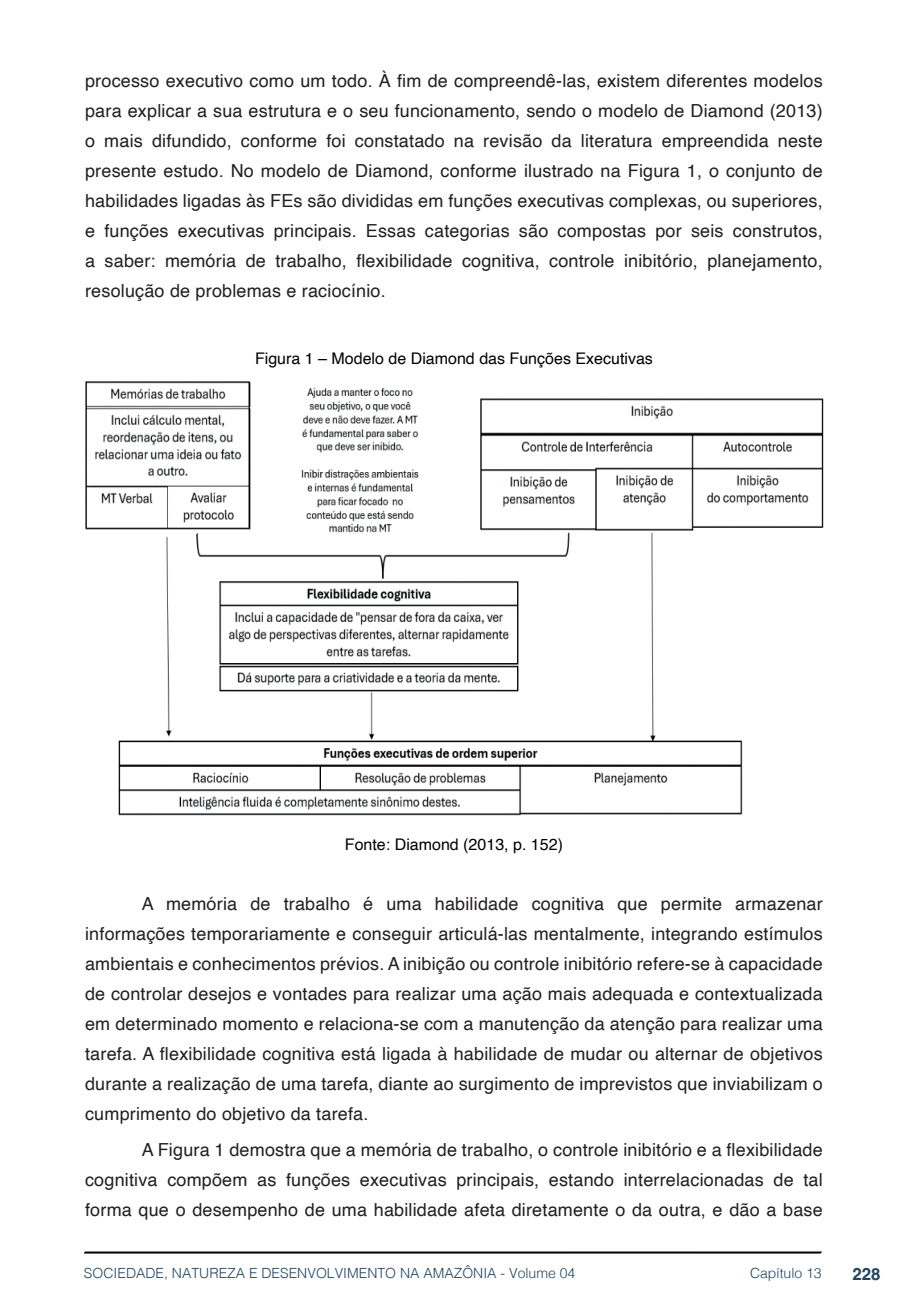
<style>
.page{position:relative;width:908px;height:1304px;background:#fff}
.page>*{position:absolute;margin:0;border:0;box-sizing:border-box;transform-origin:0 0}
.t1{font:18px/30px "Helvetica";letter-spacing:.01em;color:#231f20;text-align:justify}
.t2{font:700 16.8px "Helvetica";color:#23445f}
.t3{font:16px "Helvetica";color:#000}
.t4{font:300 14px "Helvetica";color:#23445f}
</style>
<div class="page">
<svg style="left:84px;top:1251px;width:737px;height:3px;background:#515151"></svg>
<img style="left:85px;top:381px;width:739px;height:435px">
<p class="t1" style="left:85px;top:66px;width:738px">processo executivo como um todo. À fim de compreendê-las, existem diferentes modelos para explicar a sua estrutura e o seu funcionamento, sendo o modelo de Diamond (2013) o mais difundido, conforme foi constatado na revisão da literatura empreendida neste presente estudo. No modelo de Diamond, conforme ilustrado na Figura 1, o conjunto de habilidades ligadas às FEs são divididas em funções executivas complexas, ou superiores, e funções executivas principais. Essas categorias são compostas por seis construtos, a saber: memória de trabalho, flexibilidade cognitiva, controle inibitório, planejamento, resolução de problemas e raciocínio.</p>
<p class="t3" style="left:255px;top:346px;width:399px">Figura 1 – Modelo de Diamond das Funções Executivas</p>
<p class="t3" style="left:345px;top:832px;width:219px">Fonte: Diamond (2013, p. 152)</p>
<p class="t1" style="left:85px;top:889px;width:738px;text-indent:57px">A memória de trabalho é uma habilidade cognitiva que permite armazenar informações temporariamente e conseguir articulá-las mentalmente, integrando estímulos ambientais e conhecimentos prévios. A inibição ou controle inibitório refere-se à capacidade de controlar desejos e vontades para realizar uma ação mais adequada e contextualizada em determinado momento e relaciona-se com a manutenção da atenção para realizar uma tarefa. A flexibilidade cognitiva está ligada à habilidade de mudar ou alternar de objetivos durante a realização de uma tarefa, diante ao surgimento de imprevistos que inviabilizam o cumprimento do objetivo da tarefa.</p>
<p class="t1" style="left:85px;top:1135px;width:738px;text-indent:57px">A Figura 1 demostra que a memória de trabalho, o controle inibitório e a flexibilidade cognitiva compõem as funções executivas principais, estando interrelacionadas de tal forma que o desempenho de uma habilidade afeta diretamente o da outra, e dão a base</p>
<p class="t4" style="left:84px;top:1261px;width:492px">SOCIEDADE, NATUREZA E DESENVOLVIMENTO NA AMAZÔNIA - Volume 04</p>
<p class="t4" style="left:749px;top:1261px;width:73px">Capítulo 13</p>
<p class="t2" style="left:851px;top:1264px;width:30px">228</p>
</div>
